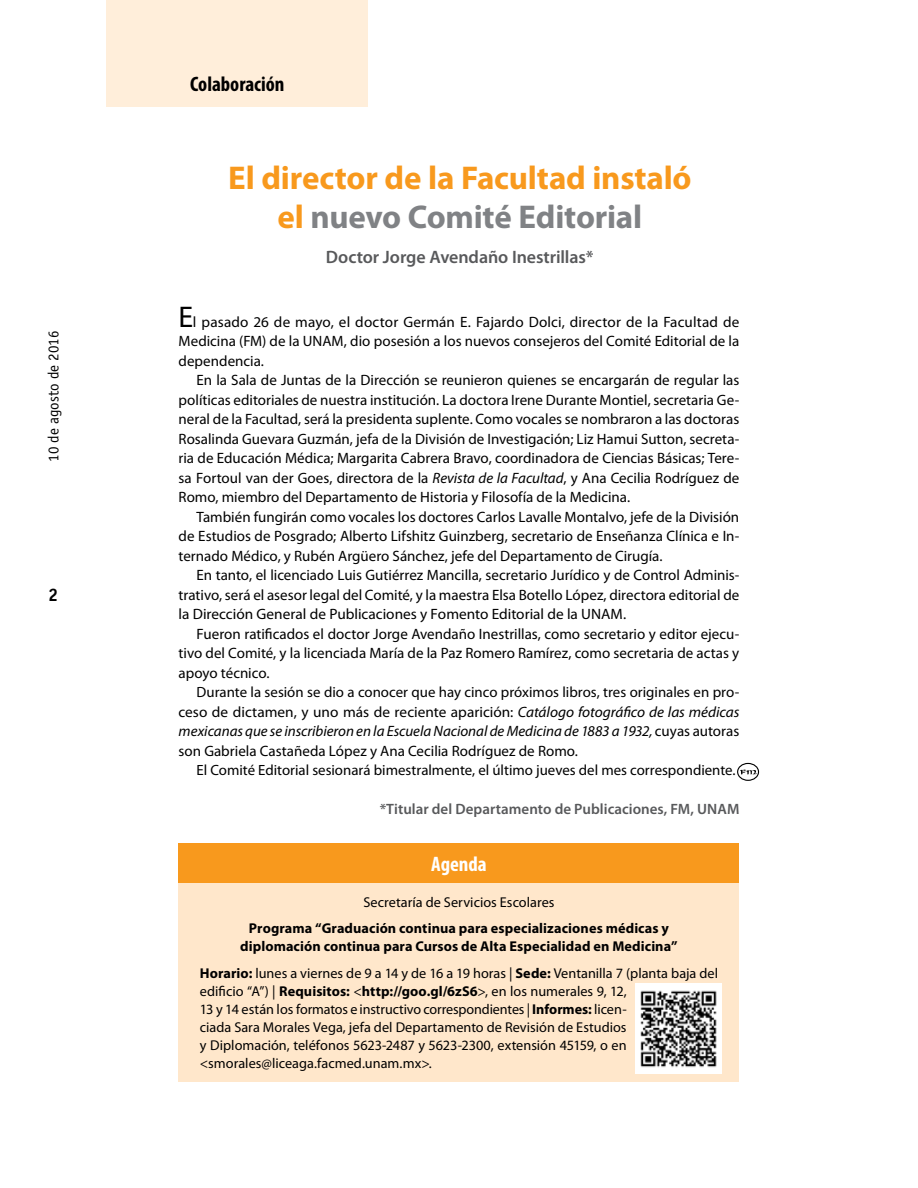
<style>
.page{position:relative;width:918px;height:1188px;background:#fff}
.page>*{position:absolute;margin:0;border:0;box-sizing:border-box;transform-origin:0 0}
.t1{font:700 33px/39px "Myriad Pro";letter-spacing:-.005em;color:#f8991d;text-align:center}
.t2{font:700 condensed 21px "Myriad Pro";color:#000}
.t3{font:700 condensed 21px "Myriad Pro";color:#fff}
.t4{font:600 18px "Myriad Pro";letter-spacing:-.005em;color:#58595b}
.t5{font:700 18px "Officina Sans LT";color:#000}
.t6{font:15px/19.5px "Myriad Pro";color:#000;text-align:justify}
.t7{font:600 15px "Myriad Pro";color:#58595b}
.t8{font:15px "Officina Sans LT";color:#000}
.t9{font:14.85px "Myriad Pro";color:#000}
.t10{font:14.25px/18px "Myriad Pro";color:#000}
.t11{font:700 14.25px/18px "Myriad Pro";letter-spacing:.005em;color:#000;text-align:center}
.s1{color:#808285}
.s2{font-size:30px}
.s3{font-style:italic}
.s4{font-size:15px}
.s5{font-weight:700}
</style>
<div class="page">
<div style="left:106px;top:0;width:262px;height:106px;background:#ffeeda"></div>
<svg style="left:740px;top:770px;width:17px;height:4px"></svg>
<div style="left:737px;top:763px;width:22px;height:18px;border:1px solid #000;border-radius:50%"></div>
<div style="left:179px;top:883px;width:560px;height:199px;background:#ffe7cb"></div>
<div style="left:179px;top:844px;width:560px;height:39px;background:#f8991d"></div>
<img style="left:635px;top:984px;width:87px;height:90px">
<p class="t8" style="left:45px;top:462px;width:133px;rotate:-90deg">10 de agosto de 2016</p>
<p class="t5" style="left:48px;top:583px;width:12px">2</p>
<h2 class="t2" style="left:190px;top:71px;width:96px">Colaboración</h2>
<h1 class="t1" style="left:228px;top:157px;width:465px">El director de la Facultad instaló el <span class="s1">nuevo Comité Editorial</span></h1>
<p class="t4" style="left:326px;top:246px;width:269px">Doctor Jorge Avendaño Inestrillas*</p>
<p class="t6" style="left:179px;top:312px;width:562px"><span class="s2">E</span>l pasado 26 de mayo, el doctor Germán E. Fajardo Dolci, director de la Facultad de Medicina (FM) de la UNAM, dio posesión a los nuevos consejeros del Comité Editorial de la dependencia.</p>
<p class="t6" style="left:179px;top:370px;width:562px;text-indent:18px">En la Sala de Juntas de la Dirección se reunieron quienes se encargarán de regular las políticas editoriales de nuestra institución. La doctora Irene Durante Montiel, secretaria Ge&shy;neral de la Facultad, será la presidenta suplente. Como vocales se nombraron a las doctoras Rosalinda Guevara Guzmán, jefa de la División de Investigación; Liz Hamui Sutton, secreta&shy;ria de Educación Médica; Margarita Cabrera Bravo, coordinadora de Ciencias Básicas; Tere&shy;sa Fortoul van der Goes, directora de la <span class="s3">Revista de la Facultad</span>, y Ana Cecilia Rodríguez de Romo, miembro del Departamento de Historia y Filosofía de la Medicina.</p>
<p class="t6" style="left:179px;top:507px;width:562px;text-indent:18px">También fungirán como vocales los doctores Carlos Lavalle Montalvo, jefe de la División de Estudios de Posgrado; Alberto Lifshitz Guinzberg, secretario de Enseñanza Clínica e In&shy;ternado Médico, y Rubén Argüero Sánchez, jefe del Departamento de Cirugía.</p>
<p class="t6" style="left:179px;top:565px;width:562px;text-indent:18px">En tanto, el licenciado Luis Gutiérrez Mancilla, secretario Jurídico y de Control Adminis&shy;trativo, será el asesor legal del Comité, y la maestra Elsa Botello López, directora editorial de la Dirección General de Publicaciones y Fomento Editorial de la UNAM.</p>
<p class="t6" style="left:179px;top:624px;width:562px;text-indent:18px">Fueron ratificados el doctor Jorge Avendaño Inestrillas, como secretario y editor ejecu&shy;tivo del Comité, y la licenciada María de la Paz Romero Ramírez, como secretaria de actas y apoyo técnico.</p>
<p class="t9" style="left:197px;top:683px;width:543px">Durante la sesión se dio a conocer que hay cinco próximos libros, tres originales en <span class="s4">pro-</span></p>
<p class="t6" style="left:179px;top:702px;width:562px">ceso de dictamen, y uno más de reciente aparición: <span class="s3">Catálogo fotográfico de las médicas mexicanas que se inscribieron en la Escuela Nacional de Medicina de 1883 a 1932,</span> cuyas autoras son Gabriela Castañeda López y Ana Cecilia Rodríguez de Romo.</p>
<p class="t9" style="left:197px;top:761px;width:541px">El Comité Editorial sesionará bimestralmente, el último jueves del mes correspondiente.</p>
<p class="t7" style="left:380px;top:800px;width:361px">*Titular del Departamento de Publicaciones, FM, UNAM</p>
<h2 class="t3" style="left:431px;top:851px;width:57px">Agenda</h2>
<p class="t10" style="left:363px;top:893px;width:193px">Secretaría de Servicios Escolares</p>
<p class="t11" style="left:240px;top:919px;width:439px">Programa “Graduación continua para especializaciones médicas y diplomación continua para Cursos de Alta Especialidad en Medicina”</p>
<p class="t10" style="left:200px;top:964px;width:520px"><span class="s5">Horario:</span> lunes a viernes de 9 a 14 y de 16 a 19 horas | <span class="s5">Sede:</span> Ventanilla 7 (planta baja del edificio “A”) | <span class="s5">Requisitos:</span> &lt;<span class="s5">http://goo.gl/6zS6</span>&gt;, en los numerales 9, 12,<br>13 y 14 están los formatos e instructivo correspondientes | <span class="s5">Informes:</span> licen-<br>ciada Sara Morales Vega, jefa del Departamento de Revisión de Estudios<br>y Diplomación, teléfonos 5623-2487 y 5623-2300, extensión 45159, o en &lt;smorales@liceaga.facmed.unam.mx&gt;.</p>
</div>
